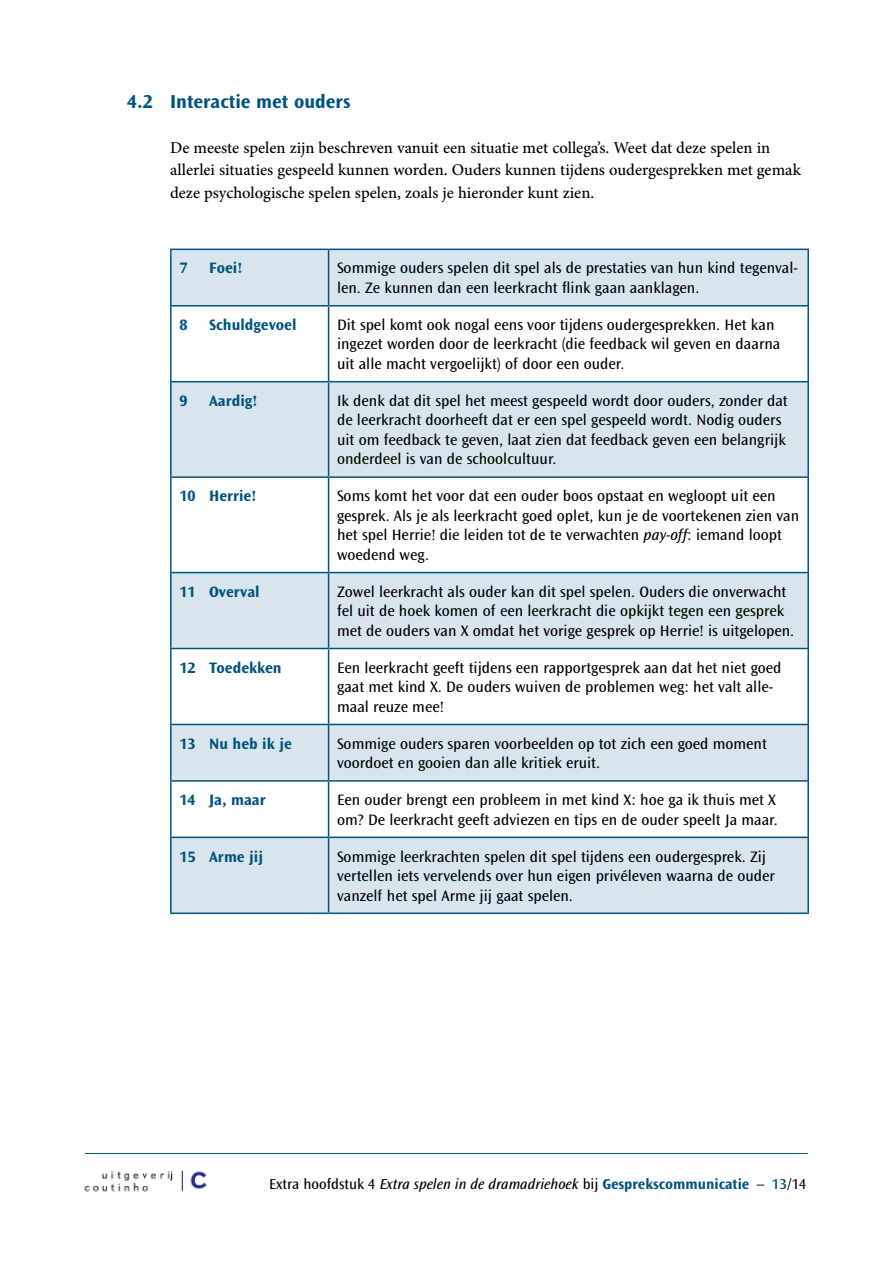
<style>
.page{position:relative;width:893px;height:1263px;background:#fff}
.page>*{position:absolute;margin:0;border:0;box-sizing:border-box;transform-origin:0 0}
.t1{font:700 19.5px "Ocean Sans Std";color:#005480}
.t2{font:500 16.5px/22.5px "Minion Pro";color:#000}
.t3{font:15.75px/19.5px "Ocean Sans Std";color:#000}
.t4{font:700 15.75px "Ocean Sans Std";color:#005480}
.t5{font:italic 15px "Ocean Sans Std";color:#000}
.s1{font-style:italic}
.s2{font-style:normal}
.s3{font-weight:700;font-style:normal;color:#005480}
.s4{font-weight:600;font-style:normal;color:#005480}
</style>
<div class="page">
<hr style="left:85px;top:1153px;width:723px;height:1px;background:#005480">
<img style="left:84px;top:1170px;width:123px;height:22px">
<svg style="left:172px;top:250px;width:635px;height:662px;fill:#d9e5ec"></svg>
<hr style="left:170px;top:249px;width:159px;height:1px;background:#005480">
<hr style="left:170px;top:250px;width:2px;height:55px;background:#005480">
<hr style="left:329px;top:249px;width:480px;height:1px;background:#005480">
<hr style="left:328px;top:250px;width:1px;height:55px;background:#005480">
<hr style="left:807px;top:250px;width:2px;height:55px;background:#005480">
<hr style="left:170px;top:305px;width:159px;height:1px;background:#005480">
<hr style="left:170px;top:306px;width:2px;height:75px;background:#005480">
<hr style="left:329px;top:305px;width:480px;height:1px;background:#005480">
<hr style="left:328px;top:306px;width:1px;height:75px;background:#005480">
<hr style="left:807px;top:306px;width:2px;height:75px;background:#005480">
<hr style="left:170px;top:381px;width:159px;height:1px;background:#005480">
<hr style="left:170px;top:382px;width:2px;height:94px;background:#005480">
<hr style="left:329px;top:381px;width:480px;height:1px;background:#005480">
<hr style="left:328px;top:382px;width:1px;height:94px;background:#005480">
<hr style="left:807px;top:382px;width:2px;height:94px;background:#005480">
<hr style="left:170px;top:476px;width:159px;height:2px;background:#005480">
<hr style="left:170px;top:478px;width:2px;height:94px;background:#005480">
<hr style="left:329px;top:476px;width:480px;height:2px;background:#005480">
<hr style="left:328px;top:478px;width:1px;height:94px;background:#005480">
<hr style="left:807px;top:478px;width:2px;height:94px;background:#005480">
<hr style="left:170px;top:572px;width:159px;height:1px;background:#005480">
<hr style="left:170px;top:573px;width:2px;height:75px;background:#005480">
<hr style="left:329px;top:572px;width:480px;height:1px;background:#005480">
<hr style="left:328px;top:573px;width:1px;height:75px;background:#005480">
<hr style="left:807px;top:573px;width:2px;height:75px;background:#005480">
<hr style="left:170px;top:648px;width:159px;height:1px;background:#005480">
<hr style="left:170px;top:649px;width:2px;height:75px;background:#005480">
<hr style="left:329px;top:648px;width:480px;height:1px;background:#005480">
<hr style="left:328px;top:649px;width:1px;height:75px;background:#005480">
<hr style="left:807px;top:649px;width:2px;height:75px;background:#005480">
<hr style="left:170px;top:724px;width:159px;height:1px;background:#005480">
<hr style="left:170px;top:725px;width:2px;height:55px;background:#005480">
<hr style="left:329px;top:724px;width:480px;height:1px;background:#005480">
<hr style="left:328px;top:725px;width:1px;height:55px;background:#005480">
<hr style="left:807px;top:725px;width:2px;height:55px;background:#005480">
<hr style="left:170px;top:780px;width:159px;height:2px;background:#005480">
<hr style="left:170px;top:782px;width:2px;height:54px;background:#005480">
<hr style="left:329px;top:780px;width:480px;height:2px;background:#005480">
<hr style="left:328px;top:782px;width:1px;height:54px;background:#005480">
<hr style="left:807px;top:782px;width:2px;height:54px;background:#005480">
<hr style="left:170px;top:836px;width:159px;height:2px;background:#005480">
<hr style="left:170px;top:838px;width:2px;height:74px;background:#005480">
<hr style="left:329px;top:836px;width:480px;height:2px;background:#005480">
<hr style="left:328px;top:838px;width:1px;height:74px;background:#005480">
<hr style="left:807px;top:838px;width:2px;height:74px;background:#005480">
<hr style="left:170px;top:912px;width:159px;height:2px;background:#005480">
<hr style="left:329px;top:912px;width:480px;height:2px;background:#005480">
<p class="t1" style="left:127px;top:90px;width:225px">4.2 Interactie met ouders</p>
<p class="t2" style="left:170px;top:136px;width:632px">De meeste spelen zijn beschreven vanuit een situatie met collega’s. Weet dat deze spelen in allerlei situaties gespeeld kunnen worden. Ouders kunnen tijdens oudergesprekken met gemak deze psychologische spelen spelen, zoals je hieronder kunt zien.</p>
<p class="t4" style="left:179px;top:259px;width:10px">7</p>
<p class="t4" style="left:209px;top:259px;width:35px">Foei!</p>
<p class="t3" style="left:337px;top:259px;width:462px">Sommige ouders spelen dit spel als de prestaties van hun kind tegenval&shy;len. Ze kunnen dan een leerkracht flink gaan aanklagen.</p>
<p class="t4" style="left:179px;top:316px;width:10px">8</p>
<p class="t4" style="left:209px;top:316px;width:89px">Schuldgevoel</p>
<p class="t3" style="left:337px;top:315px;width:445px">Dit spel komt ook nogal eens voor tijdens oudergesprekken. Het kan ingezet worden door de leerkracht (die feedback wil geven en daarna uit alle macht vergoelijkt) of door een ouder.</p>
<p class="t4" style="left:179px;top:392px;width:10px">9</p>
<p class="t4" style="left:209px;top:392px;width:50px">Aardig!</p>
<p class="t3" style="left:337px;top:391px;width:452px">Ik denk dat dit spel het meest gespeeld wordt door ouders, zonder dat de leerkracht doorheeft dat er een spel gespeeld wordt. Nodig ouders uit om feedback te geven, laat zien dat feedback geven een belangrijk onderdeel is van de schoolcultuur.</p>
<p class="t4" style="left:179px;top:487px;width:79px">10 Herrie!</p>
<p class="t3" style="left:337px;top:487px;width:464px">Soms komt het voor dat een ouder boos opstaat en wegloopt uit een gesprek. Als je als leerkracht goed oplet, kun je de voortekenen zien van het spel Herrie! die leiden tot de te verwachten <span class="s1">pay-off</span>: iemand loopt woedend weg.</p>
<p class="t4" style="left:179px;top:583px;width:82px">11 Overval</p>
<p class="t3" style="left:337px;top:582px;width:459px">Zowel leerkracht als ouder kan dit spel spelen. Ouders die onverwacht fel uit de hoek komen of een leerkracht die opkijkt tegen een gesprek met de ouders van X omdat het vorige gesprek op Herrie! is uitgelopen.</p>
<p class="t4" style="left:179px;top:659px;width:104px">12 Toedekken</p>
<p class="t3" style="left:337px;top:658px;width:446px">Een leerkracht geeft tijdens een rapportgesprek aan dat het niet goed gaat met kind X. De ouders wuiven de problemen weg: het valt alle&shy;maal reuze mee!</p>
<p class="t4" style="left:179px;top:735px;width:114px">13 Nu heb ik je</p>
<p class="t3" style="left:337px;top:734px;width:431px">Sommige ouders sparen voorbeelden op tot zich een goed moment voordoet en gooien dan alle kritiek eruit.</p>
<p class="t4" style="left:179px;top:791px;width:88px">14 Ja, maar</p>
<p class="t3" style="left:337px;top:790px;width:442px">Een ouder brengt een probleem in met kind X: hoe ga ik thuis met X om? De leerkracht geeft adviezen en tips en de ouder speelt Ja maar.</p>
<p class="t4" style="left:179px;top:847px;width:85px">15 Arme jij</p>
<p class="t3" style="left:337px;top:847px;width:439px">Sommige leerkrachten spelen dit spel tijdens een oudergesprek. Zij vertellen iets vervelends over hun eigen privéleven waarna de ouder vanzelf het spel Arme jij gaat spelen.</p>
<p class="t5" style="left:269px;top:1176px;width:539px"><span class="s2">Extra hoofdstuk 4</span> Extra spelen in de dramadriehoek <span class="s2">bij</span> <span class="s3">Gesprekscommunicatie</span> <span class="s2">–</span> <span class="s4">13</span><span class="s2">/14</span></p>
</div>
